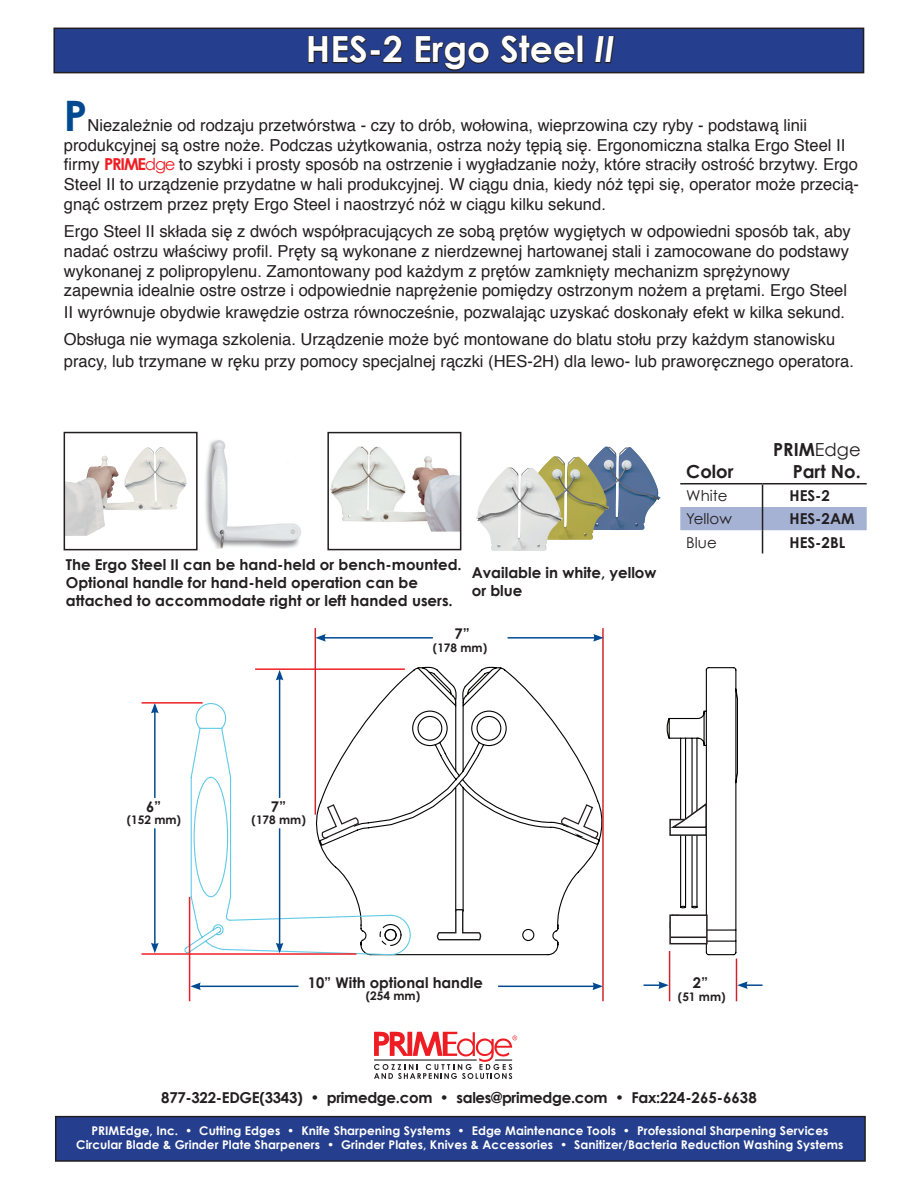
<style>
.page{position:relative;width:918px;height:1188px;background:#fff}
.page>*{position:absolute;margin:0;border:0;box-sizing:border-box;transform-origin:0 0}
.t1{font:700 42px "Century Gothic";color:#014990}
.t2{font:700 36px "Century Gothic";color:#fff}
.t3{font:700 18px "Century Gothic";color:#231f20}
.t4{font:16.5px/19.8px "Helvetica";color:#231f20}
.t5{font:700 15px/18px "Century Gothic";color:#231f20}
.t6{font:700 15px "Century Gothic";letter-spacing:-.02em;color:#231f20}
.t7{font:15px "Century Gothic";color:#231f20}
.t8{font:700 14.7px "Century Gothic";color:#231f20}
.t9{font:700 12px "Century Gothic";letter-spacing:.005em;color:#fff}
.t10{font:700 11.85px "Century Gothic";color:#231f20}
.s1{font-style:italic}
.s2{font-family:"Century Gothic";font-weight:700;color:#ee1d23}
.s3{font-family:"Century Gothic";color:#ee1d23}
.s4{font-weight:400}
</style>
<div class="page">
<div style="left:56px;top:1117px;width:809px;height:44px;background:#253f8e"></div>
<div style="left:55px;top:1116px;width:811px;height:46px;border:2px solid #231f20"></div>
<div style="left:54px;top:28px;width:810px;height:45px;background:#253f8e"></div>
<div style="left:53px;top:28px;width:811px;height:45px;border:2px solid #231f20"></div>
<svg style="left:308px;top:35px;width:59px;height:29px"></svg>
<div style="left:370px;top:50px;width:11px;height:6px;border:2px solid #231f20"></div>
<svg style="left:383px;top:35px;width:20px;height:29px"></svg>
<svg style="left:415px;top:35px;width:75px;height:37px"></svg>
<svg style="left:500px;top:35px;width:76px;height:29px"></svg>
<div style="left:577px;top:35px;width:6px;height:28px;border:2px solid #231f20"></div>
<svg style="left:594px;top:35px;width:21px;height:29px"></svg>
<svg style="left:680px;top:484px;width:187px;height:70px"></svg>
<hr style="left:680px;top:483px;width:83px;height:1px;background:#231f20">
<hr style="left:763px;top:483px;width:104px;height:1px;background:#231f20">
<svg style="left:314px;top:667px;width:424px;height:288px"></svg>
<hr style="left:189px;top:897px;width:1px;height:104px;background:#ee1d23">
<hr style="left:602px;top:628px;width:2px;height:373px;background:#d1232a">
<hr style="left:669px;top:951px;width:1px;height:50px;background:#d1232a">
<hr style="left:736px;top:959px;width:1px;height:42px;background:#d1232a">
<hr style="left:198px;top:986px;width:100px;height:1px;background:#014990">
<svg style="left:190px;top:983px;width:11px;height:7px"></svg>
<hr style="left:323px;top:637px;width:110px;height:2px;background:#014990">
<svg style="left:316px;top:634px;width:10px;height:8px"></svg>
<hr style="left:279px;top:678px;width:1px;height:120px;background:#014990">
<svg style="left:276px;top:670px;width:7px;height:10px"></svg>
<hr style="left:154px;top:711px;width:2px;height:87px;background:#014990">
<svg style="left:151px;top:704px;width:8px;height:9px"></svg>
<hr style="left:154px;top:828px;width:2px;height:117px;background:#014990">
<svg style="left:151px;top:943px;width:8px;height:10px"></svg>
<hr style="left:498px;top:986px;width:97px;height:1px;background:#014990">
<svg style="left:592px;top:983px;width:11px;height:7px"></svg>
<hr style="left:508px;top:637px;width:88px;height:2px;background:#014990">
<svg style="left:593px;top:634px;width:11px;height:8px"></svg>
<svg style="left:644px;top:981px;width:25px;height:8px"></svg>
<svg style="left:737px;top:981px;width:26px;height:8px"></svg>
<hr style="left:255px;top:668px;width:150px;height:2px;background:#ee1d23">
<hr style="left:142px;top:953px;width:214px;height:2px;background:#ee1d23">
<hr style="left:142px;top:702px;width:61px;height:2px;background:#ee1d23">
<hr style="left:315px;top:628px;width:1px;height:187px;background:#d1232a">
<svg style="left:185px;top:700px;width:226px;height:255px"></svg>
<svg style="left:435px;top:908px;width:47px;height:34px"></svg>
<svg style="left:560px;top:803px;width:39px;height:37px"></svg>
<div style="left:668px;top:809px;width:12px;height:33px;background:#fff"></div>
<svg style="left:668px;top:801px;width:40px;height:36px"></svg>
<div style="left:669px;top:914px;width:39px;height:30px;background:#fff;border:2px solid #231f20"></div>
<hr style="left:671px;top:937px;width:36px;height:1px;background:#231f20">
<img style="left:595px;top:446px;width:66px;height:84px">
<img style="left:543px;top:456px;width:66px;height:84px">
<img style="left:476px;top:467px;width:87px;height:84px">
<img style="left:67px;top:447px;width:95px;height:56px">
<div style="left:64px;top:432px;width:134px;height:118px;border:2px solid #231f20"></div>
<img style="left:205px;top:440px;width:96px;height:108px">
<img style="left:330px;top:446px;width:128px;height:86px">
<div style="left:327px;top:432px;width:134px;height:118px;border:2px solid #231f20"></div>
<svg style="left:374px;top:1032px;width:143px;height:47px"></svg>
<p class="t2" style="left:306px;top:27px;width:310px">HES-2 Ergo Steel <span class="s1">II</span></p>
<p class="t1" style="left:64px;top:89px;width:25px">P</p>
<p class="t4" style="left:64px;top:116px;width:797px;text-indent:24px">Niezależnie od rodzaju przetwórstwa - czy to drób, wołowina, wieprzowina czy ryby - podstawą linii produkcyjnej są ostre noże. Podczas użytkowania, ostrza noży tępią się. Ergonomiczna stalka Ergo Steel II firmy <span class="s2">PRIME</span><span class="s3">dge</span> to szybki i prosty sposób na ostrzenie i wygładzanie noży, które straciły ostrość brzytwy. Ergo Steel II to urządzenie przydatne w hali produkcyjnej. W ciągu dnia, kiedy nóż tępi się, operator może przecią&shy;gnąć ostrzem przez pręty Ergo Steel i naostrzyć nóż w ciągu kilku sekund.</p>
<p class="t4" style="left:64px;top:222px;width:788px;text-align:justify">Ergo Steel II składa się z dwóch współpracujących ze sobą prętów wygiętych w odpowiedni sposób tak, aby nadać ostrzu właściwy profil. Pręty są wykonane z nierdzewnej hartowanej stali i zamocowane do podstawy wykonanej z polipropylenu. Zamontowany pod każdym z prętów zamknięty mechanizm sprężynowy</p>
<p class="t4" style="left:64px;top:280px;width:785px;line-height:21.6px">zapewnia idealnie ostre ostrze i odpowiednie naprężenie pomiędzy ostrzonym nożem a prętami. Ergo Steel<br>II wyrównuje obydwie krawędzie ostrza równocześnie, pozwalając uzyskać doskonały efekt w kilka sekund.</p>
<p class="t4" style="left:64px;top:329px;width:792px;line-height:21.6px">Obsługa nie wymaga szkolenia. Urządzenie może być montowane do blatu stołu przy każdym stanowisku pracy, lub trzymane w ręku przy pomocy specjalnej rączki (HES-2H) dla lewo- lub praworęcznego operatora.</p>
<p class="t3" style="left:686px;top:460px;width:49px">Color</p>
<p class="t3" style="left:773px;top:438px;width:89px">PRIM<span class="s4">Edge</span></p>
<p class="t3" style="left:793px;top:460px;width:70px">Part No.</p>
<p class="t5" style="left:66px;top:555px;width:397px">The Ergo Steel II can be hand-held or bench-mounted.<br>Optional handle for hand-held operation can be</p>
<p class="t5" style="left:66px;top:591px;width:388px">attached to accommodate right or left handed users.</p>
<p class="t5" style="left:472px;top:563px;width:186px">Available in white, yellow or blue</p>
<p class="t8" style="left:455px;top:625px;width:17px">7”</p>
<p class="t10" style="left:433px;top:640px;width:56px">(178 mm)</p>
<p class="t7" style="left:686px;top:486px;width:43px">White</p>
<p class="t5" style="left:790px;top:486px;width:42px">HES-2</p>
<p class="t7" style="left:686px;top:510px;width:47px">Yellow</p>
<p class="t5" style="left:790px;top:509px;width:67px">HES-2AM</p>
<p class="t7" style="left:686px;top:533px;width:32px">Blue</p>
<p class="t5" style="left:790px;top:533px;width:57px">HES-2BL</p>
<p class="t8" style="left:146px;top:798px;width:17px">6”</p>
<p class="t8" style="left:271px;top:798px;width:17px">7”</p>
<p class="t10" style="left:127px;top:812px;width:56px">(152 mm)</p>
<p class="t10" style="left:252px;top:812px;width:56px">(178 mm)</p>
<p class="t8" style="left:308px;top:973px;width:177px">10” With optional handle</p>
<p class="t10" style="left:366px;top:988px;width:56px">(254 mm)</p>
<p class="t8" style="left:693px;top:974px;width:17px">2”</p>
<p class="t10" style="left:678px;top:989px;width:49px">(51 mm)</p>
<p class="t6" style="left:161px;top:1088px;width:597px">877-322-EDGE(3343) • primedge.com • sales@primedge.com • Fax:224-265-6638</p>
<p class="t9" style="left:91px;top:1123px;width:739px">PRIMEdge, Inc. • Cutting Edges • Knife Sharpening Systems • Edge Maintenance Tools • Professional Sharpening Services</p>
<p class="t9" style="left:76px;top:1137px;width:769px">Circular Blade &amp; Grinder Plate Sharpeners • Grinder Plates, Knives &amp; Accessories • Sanitizer/Bacteria Reduction Washing Systems</p>
</div>
